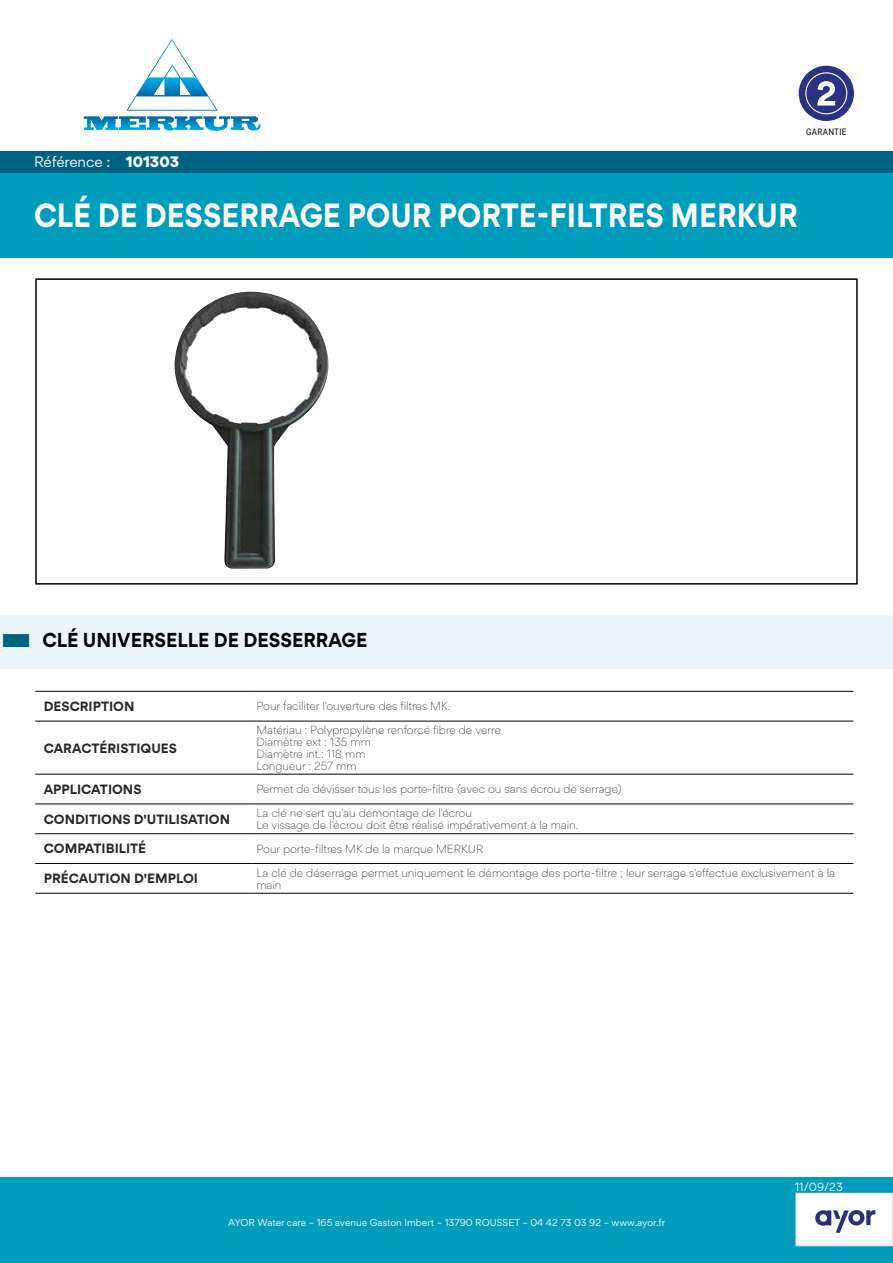
<style>
.page{position:relative;width:893px;height:1263px;background:#fff}
.page>*{position:absolute;margin:0;border:0;box-sizing:border-box;transform-origin:0 0}
.t1{font:700 30px "Gordita";color:#fff;scale:.9 1}
.t2{font:700 18px "Gordita";color:#000;scale:.95 1}
.t3{font:13.5px "Gordita";letter-spacing:-.005em;color:#fff}
.t4{font:700 12px "Gordita";color:#282827}
.t5{font:300 10.5px/12px "Gordita";color:#282827}
.t6{font:10.5px "Gordita";color:#fff}
.t7{font:9px "Gordita";color:#fff}
.t8{font:9px "Roboto";letter-spacing:.035em;color:#000;scale:.9 1}
.s1{font-weight:900}
</style>
<div class="page">
<div style="left:0;top:1178px;width:893px;height:85px;background:#009cbc"></div>
<div style="left:796px;top:1193px;width:97px;height:53px;background:#fff"></div>
<div style="left:795px;top:1193px;width:98px;height:53px;border:1px solid #dadada"></div>
<img style="left:174px;top:292px;width:155px;height:277px">
<div style="left:0;top:172px;width:893px;height:85px;background:#009cbc"></div>
<div style="left:799px;top:66px;width:55px;height:55px;background:#293384;border-radius:50%"></div>
<svg style="left:805px;top:72px;width:42px;height:42px"></svg>
<div style="left:35px;top:278px;width:823px;height:307px;border:2px solid #000"></div>
<div style="left:0;top:615px;width:893px;height:53px;background:#eaf6fa"></div>
<svg style="left:815px;top:1210px;width:60px;height:23px"></svg>
<svg style="left:83px;top:39px;width:177px;height:92px"></svg>
<div style="left:0;top:151px;width:893px;height:21px;background:#006282"></div>
<hr style="left:35px;top:691px;width:217px;height:1px;background:#000">
<hr style="left:252px;top:691px;width:601px;height:1px;background:#000">
<hr style="left:35px;top:721px;width:217px;height:1px;background:#000">
<hr style="left:252px;top:721px;width:601px;height:1px;background:#000">
<hr style="left:35px;top:774px;width:217px;height:1px;background:#000">
<hr style="left:252px;top:774px;width:601px;height:1px;background:#000">
<hr style="left:35px;top:803px;width:217px;height:1px;background:#000">
<hr style="left:252px;top:803px;width:601px;height:1px;background:#000">
<hr style="left:35px;top:833px;width:217px;height:1px;background:#000">
<hr style="left:252px;top:833px;width:601px;height:1px;background:#000">
<hr style="left:35px;top:863px;width:217px;height:1px;background:#000">
<hr style="left:252px;top:863px;width:601px;height:1px;background:#000">
<hr style="left:35px;top:893px;width:217px;height:1px;background:#000">
<hr style="left:252px;top:893px;width:601px;height:1px;background:#000">
<p class="t3" style="left:34px;top:152px;width:147px">Référence : <span class="s1">101303</span></p>
<p class="t8" style="left:806px;top:125px;width:46px">GARANTIE</p>
<h1 class="t1" style="left:34px;top:191px;width:850px">CLÉ DE DESSERRAGE POUR PORTE-FILTRES MERKUR</h1>
<h2 class="t2" style="left:43px;top:625px;width:344px">CLÉ UNIVERSELLE DE DESSERRAGE</h2>
<p class="t4" style="left:44px;top:697px;width:92px">DESCRIPTION</p>
<p class="t5" style="left:256px;top:700px;width:196px">Pour faciliter l'ouverture des filtres MK.</p>
<p class="t4" style="left:44px;top:738px;width:135px">CARACTÉRISTIQUES</p>
<p class="t5" style="left:256px;top:723px;width:246px">Matériau : Polypropylène renforcé fibre de verre<br>Diamètre ext : 135 mm<br>Diamètre int.: 118 mm<br>Longueur : 257 mm</p>
<p class="t4" style="left:44px;top:780px;width:99px">APPLICATIONS</p>
<p class="t5" style="left:256px;top:783px;width:367px">Permet de dévisser tous les porte-filtre (avec ou sans écrou de serrage)</p>
<p class="t4" style="left:44px;top:809px;width:188px">CONDITIONS D'UTILISATION</p>
<p class="t5" style="left:256px;top:807px;width:324px">La clé ne sert qu'au démontage de l'écrou<br>Le vissage de l'écrou doit être réalisé impérativement à la main.</p>
<p class="t4" style="left:44px;top:839px;width:104px">COMPATIBILITÉ</p>
<p class="t5" style="left:256px;top:842px;width:229px">Pour porte-filtres MK de la marque MERKUR</p>
<p class="t4" style="left:44px;top:869px;width:156px">PRÉCAUTION D'EMPLOI</p>
<p class="t5" style="left:256px;top:866px;width:580px">La clé de déserrage permet uniquement le démontage des porte-filtre ; leur serrage s'effectue exclusivement à la main</p>
<p class="t7" style="left:228px;top:1216px;width:438px">AYOR Water care – 165 avenue Gaston Imbert – 13790 ROUSSET – 04 42 73 03 92 – www.ayor.fr</p>
<p class="t6" style="left:795px;top:1179px;width:50px">11/09/23</p>
</div>
